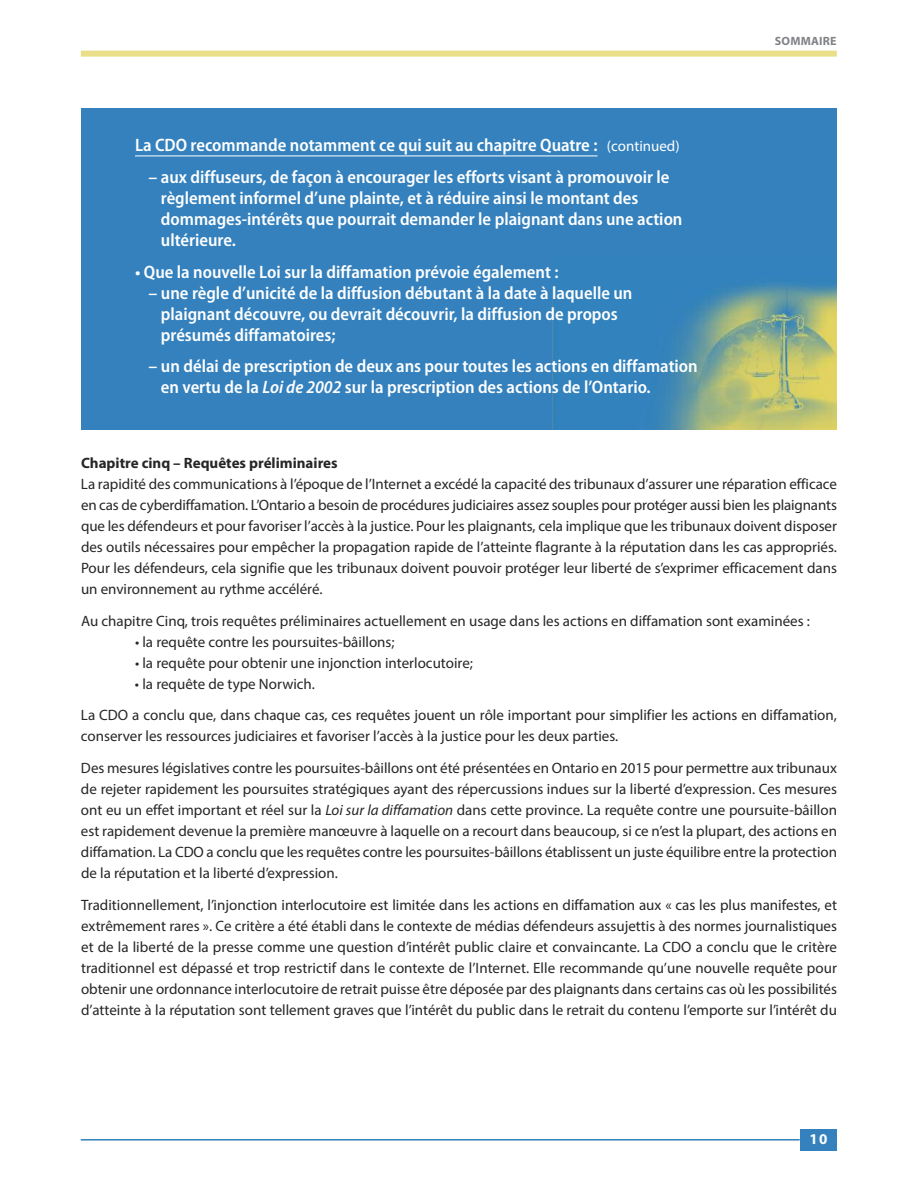
<style>
.page{position:relative;width:918px;height:1188px;background:#fff}
.page>*{position:absolute;margin:0;border:0;box-sizing:border-box;transform-origin:0 0}
.t1{font:600 semi-condensed 18px/21px "Myriad Pro";color:#fff}
.t2{font:15px/21px "Myriad Pro";color:#272627;text-align:justify}
.t3{font:700 15px "Myriad Pro";color:#272627}
.t4{font:15px "Myriad Pro";color:#fff}
.t5{font:700 15px "Myriad Pro";color:#fff}
.t6{font:700 12px "Myriad Pro";letter-spacing:.02em;color:#818387}
.s1{font-style:italic}
</style>
<div class="page">
<div style="left:81px;top:108px;width:756px;height:322px;background:#3481bd"></div>
<img style="left:552px;top:284px;width:285px;height:146px">
<div style="left:81px;top:51px;width:756px;height:6px;background:#eade89"></div>
<div style="left:800px;top:1129px;width:37px;height:21px;background:#3481bd"></div>
<hr style="left:81px;top:1139px;width:719px;height:2px;background:#3481bd">
<hr style="left:135px;top:156px;width:463px;height:1px;background:#fff">
<p class="t1" style="left:135px;top:136px;width:464px">La CDO recommande notamment ce qui suit au chapitre Quatre :</p>
<p class="t1" style="left:161px;top:168px;width:523px;text-indent:-12px">– aux diffuseurs, de façon à encourager les efforts visant à promouvoir le règlement informel d’une plainte, et à réduire ainsi le montant des dommages-intérêts que pourrait demander le plaignant dans une action ultérieure.</p>
<p class="t1" style="left:135px;top:263px;width:425px">• Que la nouvelle Loi sur la diffamation prévoie également :</p>
<p class="t1" style="left:161px;top:284px;width:473px;text-indent:-12px">– une règle d’unicité de la diffusion débutant à la date à laquelle un plaignant découvre, ou devrait découvrir, la diffusion de propos présumés diffamatoires;</p>
<p class="t1" style="left:161px;top:357px;width:538px;text-indent:-12px">– un délai de prescription de deux ans pour toutes les actions en diffamation en vertu de la <span class="s1">Loi de 2002</span> sur la prescription des actions de l’Ontario.</p>
<p class="t4" style="left:607px;top:140px;width:74px">(continued)</p>
<p class="t6" style="left:775px;top:36px;width:63px">SOMMAIRE</p>
<p class="t3" style="left:81px;top:457px;width:258px">Chapitre cinq – Requêtes préliminaires</p>
<p class="t2" style="left:81px;top:475px;width:758px">La rapidité des communications à l’époque de l’Internet a excédé la capacité des tribunaux d’assurer une réparation efficace en cas de cyberdiffamation. L’Ontario a besoin de procédures judiciaires assez souples pour protéger aussi bien les plaignants que les défendeurs et pour favoriser l’accès à la justice. Pour les plaignants, cela implique que les tribunaux doivent disposer des outils nécessaires pour empêcher la propagation rapide de l’atteinte flagrante à la réputation dans les cas appropriés.<br>Pour les défendeurs, cela signifie que les tribunaux doivent pouvoir protéger leur liberté de s’exprimer efficacement dans un environnement au rythme accéléré.</p>
<p class="t2" style="left:81px;top:611px;width:730px">Au chapitre Cinq, trois requêtes préliminaires actuellement en usage dans les actions en diffamation sont examinées :</p>
<p class="t2" style="left:135px;top:632px;width:261px">• la requête contre les poursuites-bâillons;</p>
<p class="t2" style="left:135px;top:653px;width:339px">• la requête pour obtenir une injonction interlocutoire;</p>
<p class="t2" style="left:81px;top:669px;width:757px;line-height:31.8px;text-indent:54px">• la requête de type Norwich.<br>La CDO a conclu que, dans chaque cas, ces requêtes jouent un rôle important pour simplifier les actions en diffamation,</p>
<p class="t2" style="left:81px;top:722px;width:757px;line-height:31.8px">conserver les ressources judiciaires et favoriser l’accès à la justice pour les deux parties.<br>Des mesures législatives contre les poursuites-bâillons ont été présentées en Ontario en 2015 pour permettre aux tribunaux</p>
<p class="t2" style="left:81px;top:780px;width:758px">de rejeter rapidement les poursuites stratégiques ayant des répercussions indues sur la liberté d’expression. Ces mesures ont eu un effet important et réel sur la <span class="s1">Loi sur la diffamation</span> dans cette province. La requête contre une poursuite-bâillon est rapidement devenue la première manœuvre à laquelle on a recourt dans beaucoup, si ce n’est la plupart, des actions en diffamation. La CDO a conclu que les requêtes contre les poursuites-bâillons établissent un juste équilibre entre la protection de la réputation et la liberté d’expression.</p>
<p class="t2" style="left:81px;top:896px;width:758px">Traditionnellement, l’injonction interlocutoire est limitée dans les actions en diffamation aux « cas les plus manifestes, et extrêmement rares ». Ce critère a été établi dans le contexte de médias défendeurs assujettis à des normes journalistiques et de la liberté de la presse comme une question d’intérêt public claire et convaincante. La CDO a conclu que le critère traditionnel est dépassé et trop restrictif dans le contexte de l’Internet. Elle recommande qu’une nouvelle requête pour obtenir une ordonnance interlocutoire de retrait puisse être déposée par des plaignants dans certains cas où les possibilités d’atteinte à la réputation sont tellement graves que l’intérêt du public dans le retrait du contenu l’emporte sur l’intérêt du</p>
<p class="t5" style="left:809px;top:1133px;width:20px">10</p>
</div>
